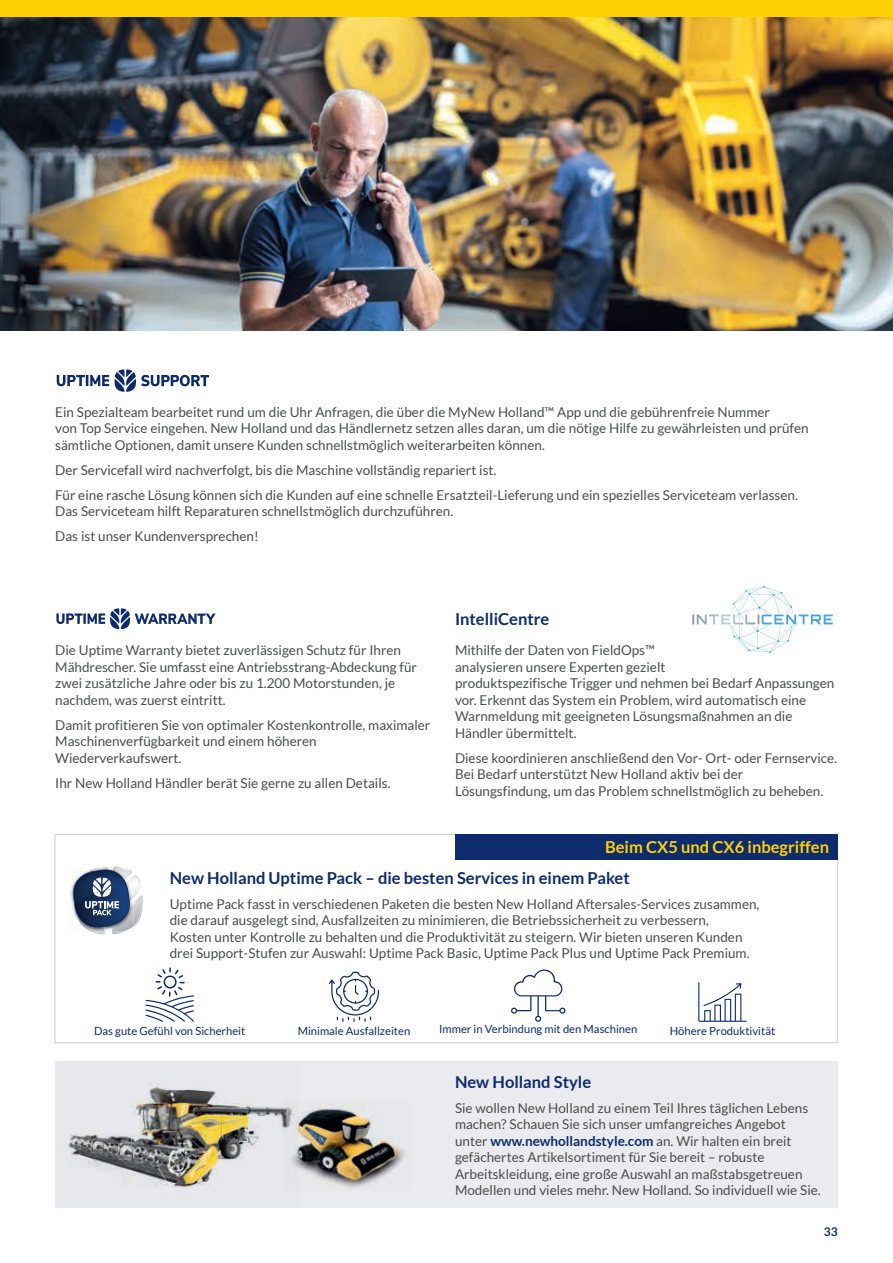
<style>
.page{position:relative;width:893px;height:1263px;background:#fff}
.page>*{position:absolute;margin:0;border:0;box-sizing:border-box;transform-origin:0 0}
.t1{font:700 16.5px "Lato";color:#0d2b6d}
.t2{font:700 16.5px "Lato";color:#fed105}
.t3{font:13.5px/16.5px "Lato";color:#4b4c4d}
.t4{font:700 12px "Lato";color:#0d2b6d}
.t5{font:11.25px "Lato";color:#0d2b6d}
.s1{font-weight:700;color:#0d2b6d}
</style>
<div class="page">
<div style="left:0;top:0;width:893px;height:17px;background:#fed105"></div>
<div style="left:55px;top:1061px;width:783px;height:147px;background:#eaebee"></div>
<img style="left:149px;top:17px;width:744px;height:314px">
<img style="left:0;top:17px;width:149px;height:314px">
<svg style="left:145px;top:967px;width:49px;height:55px"></svg>
<svg style="left:511px;top:969px;width:54px;height:53px"></svg>
<svg style="left:329px;top:972px;width:50px;height:50px"></svg>
<svg style="left:698px;top:982px;width:49px;height:40px"></svg>
<svg style="left:70px;top:867px;width:73px;height:67px"></svg>
<svg style="left:57px;top:369px;width:152px;height:23px"></svg>
<svg style="left:56px;top:608px;width:160px;height:21px"></svg>
<img style="left:313px;top:1102px;width:93px;height:87px">
<img style="left:298px;top:1109px;width:99px;height:70px">
<img style="left:63px;top:1081px;width:235px;height:109px">
<img style="left:84px;top:1088px;width:72px;height:52px">
<div style="left:455px;top:834px;width:383px;height:25px;background:#0d2b6d"></div>
<svg style="left:692px;top:586px;width:141px;height:67px"></svg>
<p class="t3" style="left:55px;top:404px;width:755px">Ein Spezialteam bearbeitet rund um die Uhr Anfragen, die über die MyNew Holland™ App und die gebührenfreie Nummer<br>von Top Service eingehen. New Holland und das Händlernetz setzen alles daran, um die nötige Hilfe zu gewährleisten und prüfen sämtliche Optionen, damit unsere Kunden schnellstmöglich weiterarbeiten können.</p>
<p class="t3" style="left:55px;top:457px;width:744px;line-height:25px">Der Servicefall wird nachverfolgt, bis die Maschine vollständig repariert ist.<br>Für eine rasche Lösung können sich die Kunden auf eine schnelle Ersatzteil-Lieferung und ein spezielles Serviceteam verlassen.</p>
<p class="t3" style="left:55px;top:499px;width:400px;line-height:25px">Das Serviceteam hilft Reparaturen schnellstmöglich durchzuführen.<br>Das ist unser Kundenversprechen!</p>
<p class="t3" style="left:55px;top:642px;width:363px">Die Uptime Warranty bietet zuverlässigen Schutz für Ihren Mähdrescher. Sie umfasst eine Antriebsstrang-Abdeckung für zwei zusätzliche Jahre oder bis zu 1.200 Motorstunden, je nachdem, was zuerst eintritt.</p>
<p class="t3" style="left:55px;top:716px;width:377px">Damit profitieren Sie von optimaler Kostenkontrolle, maximaler<br>Maschinenverfügbarkeit und einem höheren<br>Wiederverkaufswert.</p>
<p class="t3" style="left:55px;top:774px;width:337px">Ihr New Holland Händler berät Sie gerne zu allen Details.</p>
<p class="t1" style="left:455px;top:610px;width:96px">IntelliCentre</p>
<p class="t3" style="left:455px;top:642px;width:381px">Mithilfe der Daten von FieldOps™<br>analysieren unsere Experten gezielt<br>produktspezifische Trigger und nehmen bei Bedarf Anpassungen vor. Erkennt das System ein Problem, wird automatisch eine Warnmeldung mit geeigneten Lösungsmaßnahmen an die Händler übermittelt.</p>
<p class="t3" style="left:455px;top:749px;width:384px">Diese koordinieren anschließend den Vor- Ort- oder Fernservice.<br>Bei Bedarf unterstützt New Holland aktiv bei der<br>Lösungsfindung, um das Problem schnellstmöglich zu beheben.</p>
<p class="t2" style="left:605px;top:837px;width:225px">Beim CX5 und CX6 inbegriffen</p>
<p class="t1" style="left:170px;top:868px;width:462px">New Holland Uptime Pack – die besten Services in einem Paket</p>
<p class="t3" style="left:170px;top:895px;width:591px">Uptime Pack fasst in verschiedenen Paketen die besten New Holland Aftersales-Services zusammen, die darauf ausgelegt sind, Ausfallzeiten zu minimieren, die Betriebssicherheit zu verbessern,<br>Kosten unter Kontrolle zu behalten und die Produktivität zu steigern. Wir bieten unseren Kunden drei Support-Stufen zur Auswahl: Uptime Pack Basic, Uptime Pack Plus und Uptime Pack Premium.</p>
<p class="t5" style="left:94px;top:1025px;width:153px">Das gute Gefühl von Sicherheit</p>
<p class="t5" style="left:298px;top:1025px;width:114px">Minimale Ausfallzeiten</p>
<p class="t5" style="left:439px;top:1023px;width:200px">Immer in Verbindung mit den Maschinen</p>
<p class="t5" style="left:670px;top:1025px;width:107px">Höhere Produktivität</p>
<p class="t1" style="left:455px;top:1072px;width:138px">New Holland Style</p>
<p class="t3" style="left:455px;top:1099px;width:367px">Sie wollen New Holland zu einem Teil Ihres täglichen Lebens machen? Schauen Sie sich unser umfangreiches Angebot unter <span class="s1">www.newhollandstyle.com</span> an. Wir halten ein breit gefächertes Artikelsortiment für Sie bereit – robuste Arbeitskleidung, eine große Auswahl an maßstabsgetreuen Modellen und vieles mehr. New Holland. So individuell wie Sie.</p>
<p class="t4" style="left:824px;top:1224px;width:15px">33</p>
</div>
